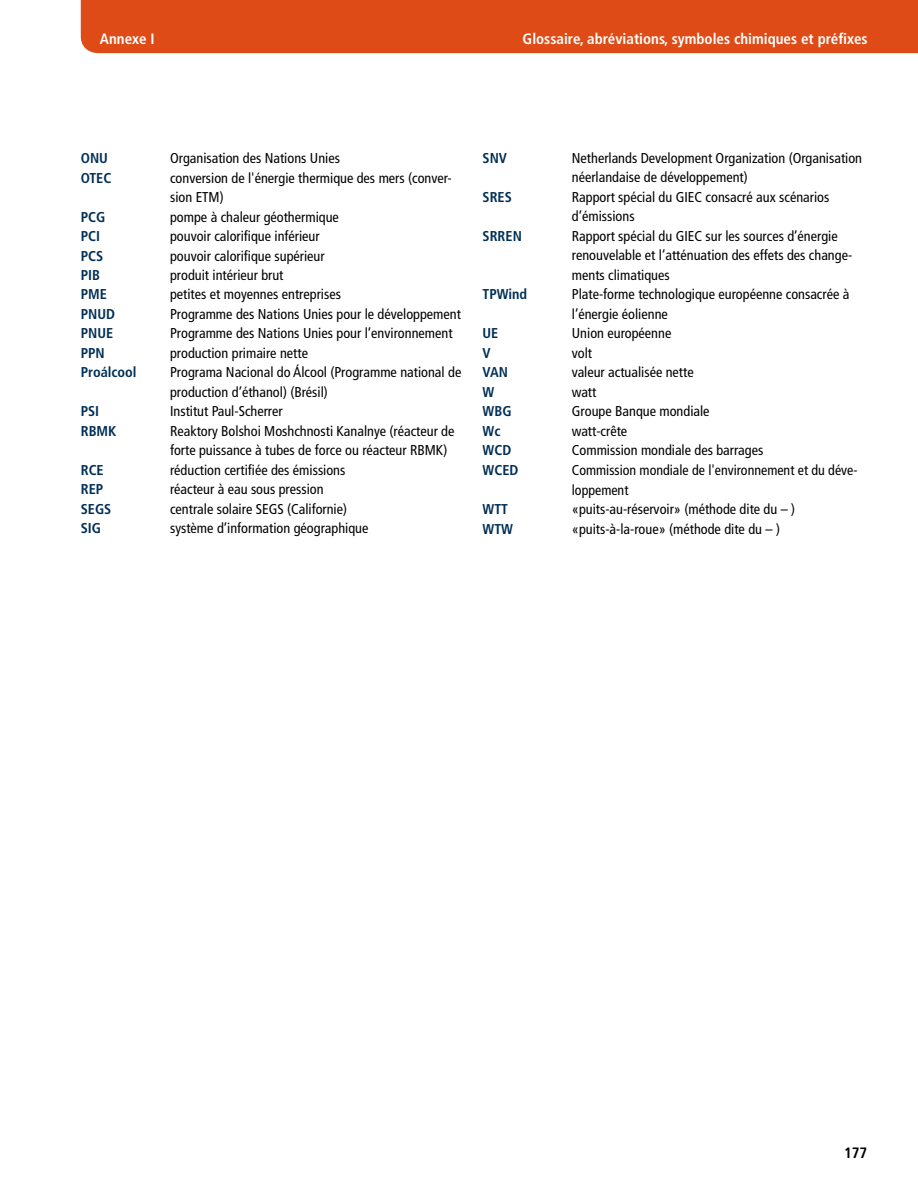
<style>
.page{position:relative;width:918px;height:1188px;background:#fff}
.page>*{position:absolute;margin:0;border:0;box-sizing:border-box;transform-origin:0 0}
.t1{font:700 condensed 15px "Frutiger LT Pro";color:#fff}
.t2{font:700 condensed 15px "Frutiger LT Pro";color:#000}
.t3{font:condensed 14.25px/19.5px "Frutiger LT Pro";color:#000}
.t4{font:700 condensed 14.25px "Frutiger LT Pro";color:#002f56}
</style>
<div class="page">
<div style="left:81px;top:0;width:837px;height:53px;background:#de4b16"></div>
<p class="t1" style="left:100px;top:30px;width:56px">Annexe I</p>
<p class="t1" style="left:523px;top:30px;width:346px">Glossaire, abréviations, symboles chimiques et préfixes</p>
<p class="t4" style="left:81px;top:150px;width:29px">ONU</p>
<p class="t3" style="left:170px;top:148px;width:171px">Organisation des Nations Unies</p>
<p class="t4" style="left:81px;top:169px;width:32px">OTEC</p>
<p class="t3" style="left:170px;top:168px;width:283px">conversion de l'énergie thermique des mers (conver&shy;sion ETM)</p>
<p class="t4" style="left:81px;top:208px;width:26px">PCG</p>
<p class="t3" style="left:170px;top:207px;width:170px">pompe à chaleur géothermique</p>
<p class="t4" style="left:81px;top:228px;width:21px">PCI</p>
<p class="t3" style="left:170px;top:226px;width:151px">pouvoir calorifique inférieur</p>
<p class="t4" style="left:81px;top:247px;width:24px">PCS</p>
<p class="t3" style="left:170px;top:246px;width:156px">pouvoir calorifique supérieur</p>
<p class="t4" style="left:81px;top:267px;width:21px">PIB</p>
<p class="t3" style="left:170px;top:265px;width:115px">produit intérieur brut</p>
<p class="t4" style="left:81px;top:286px;width:28px">PME</p>
<p class="t3" style="left:170px;top:285px;width:172px">petites et moyennes entreprises</p>
<p class="t4" style="left:81px;top:306px;width:36px">PNUD</p>
<p class="t3" style="left:170px;top:304px;width:292px">Programme des Nations Unies pour le développement</p>
<p class="t4" style="left:81px;top:325px;width:34px">PNUE</p>
<p class="t3" style="left:170px;top:324px;width:284px">Programme des Nations Unies pour l’environnement</p>
<p class="t4" style="left:81px;top:345px;width:26px">PPN</p>
<p class="t3" style="left:170px;top:343px;width:139px">production primaire nette</p>
<p class="t4" style="left:81px;top:364px;width:57px">Proálcool</p>
<p class="t3" style="left:170px;top:363px;width:293px">Programa Nacional do Álcool (Programme national de production d’éthanol) (Brésil)</p>
<p class="t4" style="left:81px;top:403px;width:20px">PSI</p>
<p class="t3" style="left:170px;top:402px;width:114px">Institut Paul-Scherrer</p>
<p class="t4" style="left:81px;top:423px;width:37px">RBMK</p>
<p class="t3" style="left:170px;top:421px;width:286px">Reaktory Bolshoi Moshchnosti Kanalnye (réacteur de forte puissance à tubes de force ou réacteur RBMK)</p>
<p class="t4" style="left:81px;top:462px;width:24px">RCE</p>
<p class="t3" style="left:170px;top:460px;width:177px">réduction certifiée des émissions</p>
<p class="t4" style="left:81px;top:481px;width:24px">REP</p>
<p class="t3" style="left:170px;top:480px;width:155px">réacteur à eau sous pression</p>
<p class="t4" style="left:81px;top:501px;width:32px">SEGS</p>
<p class="t3" style="left:170px;top:499px;width:179px">centrale solaire SEGS (Californie)</p>
<p class="t4" style="left:81px;top:520px;width:22px">SIG</p>
<p class="t3" style="left:170px;top:519px;width:200px">système d’information géographique</p>
<p class="t4" style="left:483px;top:150px;width:26px">SNV</p>
<p class="t3" style="left:572px;top:148px;width:292px">Netherlands Development Organization (Organisation néerlandaise de développement)</p>
<p class="t4" style="left:483px;top:189px;width:31px">SRES</p>
<p class="t3" style="left:572px;top:187px;width:259px">Rapport spécial du GIEC consacré aux scénarios d’émissions</p>
<p class="t4" style="left:483px;top:228px;width:41px">SRREN</p>
<p class="t3" style="left:572px;top:226px;width:282px">Rapport spécial du GIEC sur les sources d’énergie renouvelable et l’atténuation des effets des change&shy;ments climatiques</p>
<p class="t4" style="left:483px;top:286px;width:46px">TPWind</p>
<p class="t3" style="left:572px;top:285px;width:279px">Plate-forme technologique européenne consacrée à l’énergie éolienne</p>
<p class="t4" style="left:483px;top:325px;width:17px">UE</p>
<p class="t3" style="left:572px;top:324px;width:101px">Union européenne</p>
<p class="t4" style="left:483px;top:344px;width:10px">V</p>
<p class="t3" style="left:572px;top:343px;width:22px">volt</p>
<p class="t4" style="left:483px;top:364px;width:27px">VAN</p>
<p class="t3" style="left:572px;top:363px;width:123px">valeur actualisée nette</p>
<p class="t4" style="left:483px;top:383px;width:13px">W</p>
<p class="t3" style="left:572px;top:382px;width:26px">watt</p>
<p class="t4" style="left:483px;top:403px;width:31px">WBG</p>
<p class="t3" style="left:572px;top:402px;width:139px">Groupe Banque mondiale</p>
<p class="t4" style="left:483px;top:422px;width:19px">Wc</p>
<p class="t3" style="left:572px;top:421px;width:57px">watt-crête</p>
<p class="t4" style="left:483px;top:442px;width:30px">WCD</p>
<p class="t3" style="left:572px;top:441px;width:193px">Commission mondiale des barrages</p>
<p class="t4" style="left:483px;top:461px;width:37px">WCED</p>
<p class="t3" style="left:572px;top:460px;width:287px">Commission mondiale de l'environnement et du déve&shy;loppement</p>
<p class="t4" style="left:483px;top:501px;width:27px">WTT</p>
<p class="t3" style="left:572px;top:499px;width:225px">«puits-au-réservoir» (méthode dite du – )</p>
<p class="t4" style="left:483px;top:520px;width:32px">WTW</p>
<p class="t3" style="left:572px;top:519px;width:210px">«puits-à-la-roue» (méthode dite du – )</p>
<p class="t2" style="left:844px;top:1144px;width:25px">177</p>
</div>
